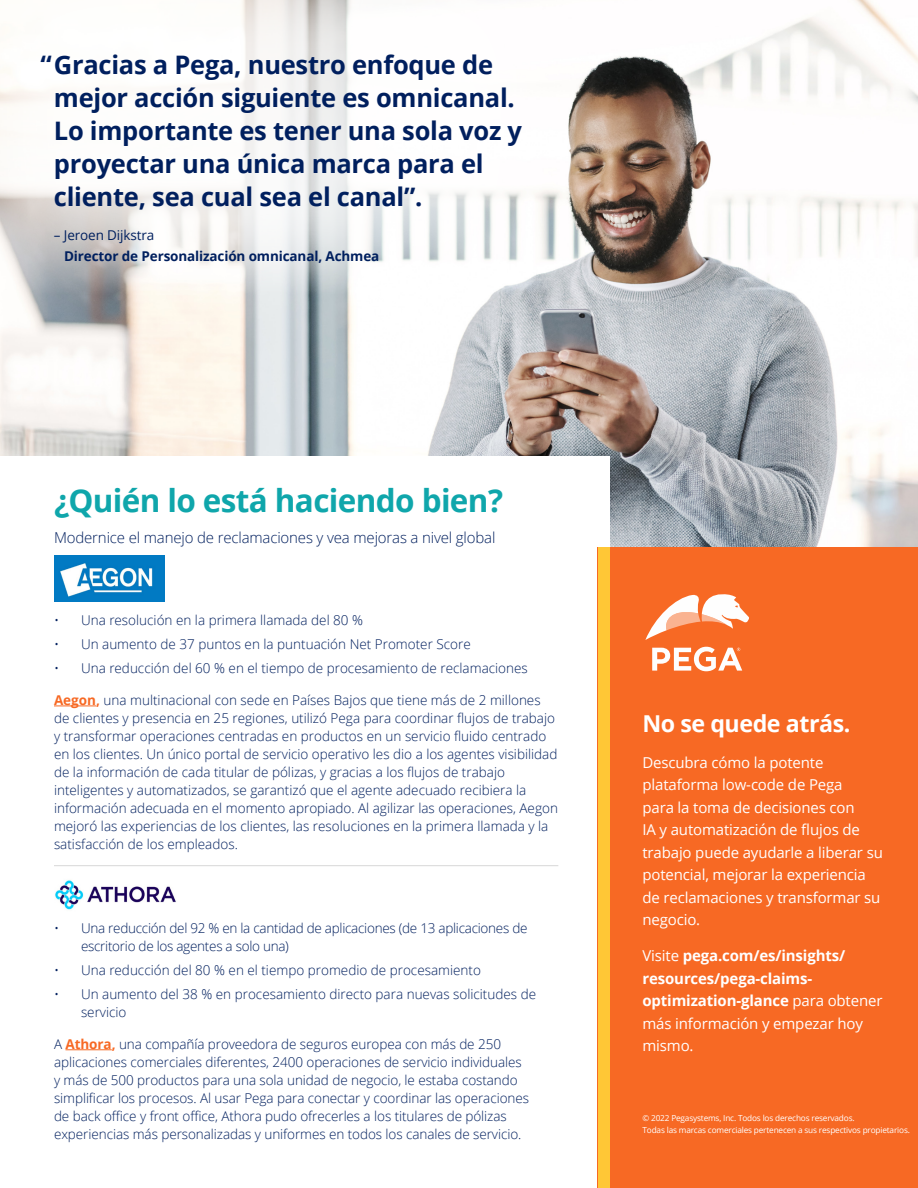
<style>
.page{position:relative;width:918px;height:1188px;background:#fff}
.page>*{position:absolute;margin:0;border:0;box-sizing:border-box;transform-origin:0 0}
.Subtitles{font:700 31.5px "Open Sans";letter-spacing:-.02em;color:#0fa6ab}
.Subtitles-2{font:700 25.5px/33px "Open Sans";letter-spacing:-.01em;color:#001f5e}
.Subtitles-3{font:700 23.25px "Open Sans";letter-spacing:-.02em;color:#fff}
.Subtitles-4{font:15px/22.5px "Open Sans";letter-spacing:-.01em;color:#fff}
.Subtitles-5{font:700 15px/22.5px "Open Sans";letter-spacing:-.01em;color:#fff}
.Subtitles-6{font:300 15px "Open Sans";letter-spacing:-.01em;color:#001f5e}
.Main_Body{font:300 13.5px/18px "Open Sans";color:#001f5e}
.Main_Body-2{font:300 13.5px/18px "Open Sans";letter-spacing:-.02em;color:#001f5e}
.Subtitles-7{font:700 13.5px/21px "Open Sans";letter-spacing:-.01em;color:#001f5e}
.Subtitles-8{font:8.25px/12px "Open Sans";letter-spacing:-.02em;color:#fff}
.s1{font-weight:400}
.s2{font-weight:700;color:#f76924}
</style>
<div class="page">
<img style="left:0;top:0;width:918px;height:548px">
<div style="left:0;top:456px;width:609px;height:692px;background:#fff"></div>
<div style="left:598px;top:548px;width:320px;height:640px;background:#f76924"></div>
<svg style="left:645px;top:594px;width:104px;height:46px"></svg>
<svg style="left:652px;top:647px;width:90px;height:24px"></svg>
<div style="left:598px;top:548px;width:11px;height:640px;background:#ffc736"></div>
<hr style="left:54px;top:706px;width:42px;height:1px;background:#f76924">
<hr style="left:65px;top:1049px;width:47px;height:1px;background:#f76924">
<hr style="left:54px;top:865px;width:504px;height:1px;background:#aeaeae">
<img style="left:54px;top:556px;width:110px;height:45px">
<svg style="left:0;top:0;width:540px;height:295px"></svg>
<img style="left:55px;top:880px;width:121px;height:30px">
<p class="Subtitles-2" style="left:54px;top:47px;width:470px;text-indent:-14px">“Gracias a Pega, nuestro enfoque de mejor acción siguiente es omnicanal.<br>Lo importante es tener una sola voz y proyectar una única marca para el cliente, sea cual sea el canal”.</p>
<p class="Subtitles-7" style="left:64px;top:224px;width:317px;text-indent:-10px"><span class="s1">– Jeroen Dijkstra<br></span>Director de Personalización omnicanal, Achmea</p>
<p class="Subtitles" style="left:54px;top:478px;width:451px">¿Quién lo está haciendo bien?</p>
<p class="Subtitles-6" style="left:54px;top:527px;width:443px">Modernice el manejo de reclamaciones y vea mejoras a nivel global</p>
<p class="Main_Body" style="left:54px;top:611px;width:311px">• Una resolución en la primera llamada del 80 %</p>
<p class="Main_Body" style="left:54px;top:635px;width:418px">• Un aumento de 37 puntos en la puntuación Net Promoter Score</p>
<p class="Main_Body" style="left:54px;top:659px;width:475px">• Una reducción del 60 % en el tiempo de procesamiento de reclamaciones</p>
<p class="Main_Body" style="left:54px;top:691px;width:506px"><span class="s2">Aegon,</span> una multinacional con sede en Países Bajos que tiene más de 2 millones de clientes y presencia en 25 regiones, utilizó Pega para coordinar flujos de trabajo y transformar operaciones centradas en productos en un servicio fluido centrado en los clientes. Un único portal de servicio operativo les dio a los agentes visibilidad de la información de cada titular de pólizas, y gracias a los flujos de trabajo inteligentes y automatizados, se garantizó que el agente adecuado recibiera la información adecuada en el momento apropiado. Al agilizar las operaciones, Aegon mejoró las experiencias de los clientes, las resoluciones en la primera llamada y la satisfacción de los empleados.</p>
<p class="Main_Body-2" style="left:81px;top:919px;width:448px;text-indent:-27px">• Una reducción del 92 % en la cantidad de aplicaciones (de 13 aplicaciones de escritorio de los agentes a solo una)</p>
<p class="Main_Body" style="left:54px;top:961px;width:429px">• Una reducción del 80 % en el tiempo promedio de procesamiento</p>
<p class="Main_Body" style="left:81px;top:985px;width:457px;text-indent:-27px">• Un aumento del 38 % en procesamiento directo para nuevas solicitudes de servicio</p>
<p class="Main_Body" style="left:54px;top:1035px;width:477px">A <span class="s2">Athora,</span> una compañía proveedora de seguros europea con más de 250 aplicaciones comerciales diferentes, 2400 operaciones de servicio individuales y más de 500 productos para una sola unidad de negocio, le estaba costando simplificar los procesos. Al usar Pega para conectar y coordinar las operaciones de back office y front office, Athora pudo ofrecerles a los titulares de pólizas experiencias más personalizadas y uniformes en todos los canales de servicio.</p>
<p class="Subtitles-3" style="left:642px;top:707px;width:209px">No se quede atrás.</p>
<p class="Subtitles-4" style="left:642px;top:751px;width:242px">Descubra cómo la potente plataforma low-code de Pega<br>para la toma de decisiones con<br>IA y automatización de flujos de trabajo puede ayudarle a liberar su potencial, mejorar la experiencia de reclamaciones y transformar su negocio.</p>
<p class="Subtitles-5" style="left:642px;top:944px;width:242px"><span class="s1">Visite</span> pega.com/es/insights/ resources/pega-claims&shy;optimization-glance <span class="s1">para obtener más información y empezar hoy mismo.</span></p>
<p class="Subtitles-8" style="left:642px;top:1112px;width:269px">© 2022 Pegasystems, Inc. Todos los derechos reservados.<br>Todas las marcas comerciales pertenecen a sus respectivos propietarios.</p>
</div>
